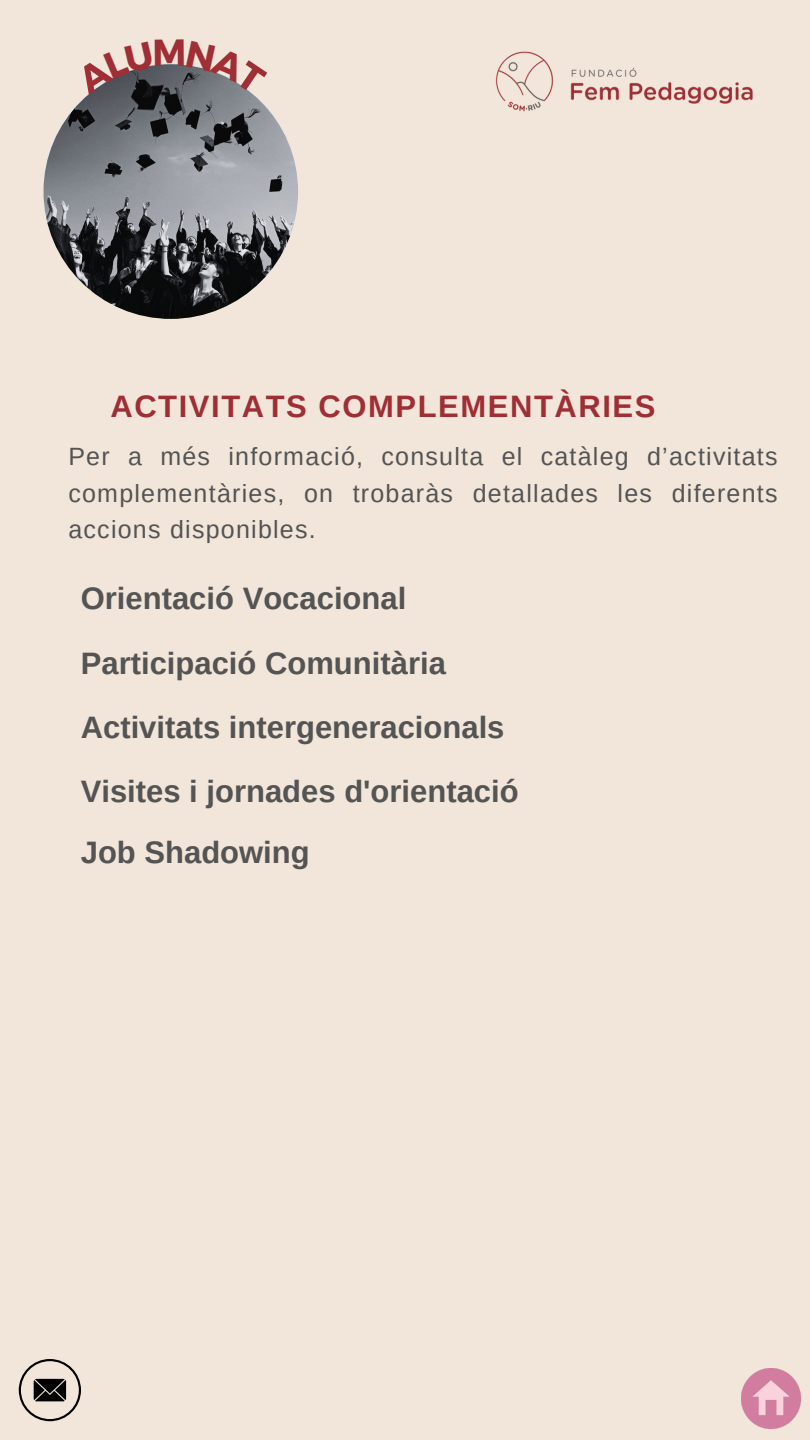
<style>
.page{position:relative;width:810px;height:1440px;background:#f2e6da}
.page>*{position:absolute;margin:0;border:0;box-sizing:border-box;transform-origin:0 0}
.t1{font:700 31px "Arimo";color:#545454}
.t2{font:700 31px "Arimo";letter-spacing:.05em;color:#9f2e35}
.t3{font:25px/36.8px "Arimo";letter-spacing:.05em;color:#545454;text-align:justify}
</style>
<div class="page">
<svg style="left:19px;top:1359px;width:62px;height:62px"></svg>
<img style="left:741px;top:1369px;width:60px;height:59px">
<img style="left:495px;top:51px;width:258px;height:61px">
<img style="left:43px;top:64px;width:255px;height:255px;border-radius:50%">
<svg style="left:88px;top:64px;width:166px;height:31px"></svg>
<h3 class="t2" style="left:110px;top:389px;width:546px">ACTIVITATS COMPLEMENTÀRIES</h3>
<h3 class="t3" style="left:68px;top:438px;width:711px">Per a més informació, consulta el catàleg d’activitats complementàries, on trobaràs detallades les diferents accions disponibles.</h3>
<h1 class="t1" style="left:81px;top:581px;width:327px">Orientació Vocacional</h1>
<p class="t1" style="left:81px;top:646px;width:367px">Participació Comunitària</p>
<p class="t1" style="left:81px;top:710px;width:425px">Activitats intergeneracionals</p>
<h2 class="t1" style="left:81px;top:774px;width:439px">Visites i jornades d'orientació</h2>
<p class="t1" style="left:81px;top:835px;width:230px">Job Shadowing</p>
</div>
